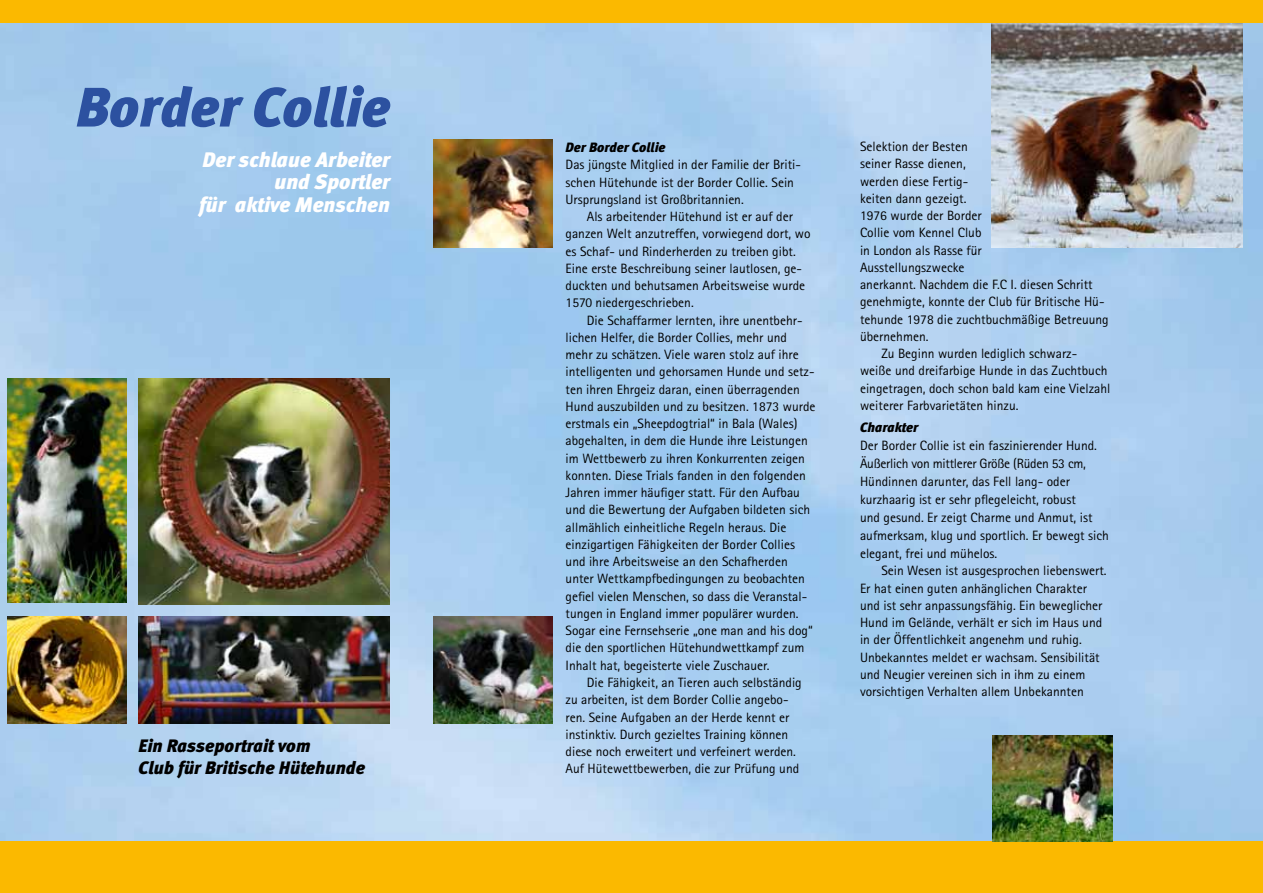
<style>
.page{position:relative;width:1263px;height:893px;background:#fff}
.page>*{position:absolute;margin:0;border:0;box-sizing:border-box;transform-origin:0 0}
.t1{font:italic 55.5px "Meta Black CE";color:#2c51a0}
.t2{font:italic 21px/22.5px "Meta Black CE";color:#fff;text-align:right}
.t3{font:italic 18px/21.6px "Meta Black CE";color:#000}
.t4{font:13.5px/17.2px "Rotis Sans Serif Std";color:#000}
.t5{font:italic 13.5px "Meta Black CE";color:#000}
</style>
<div class="page">
<img style="left:0;top:22px;width:1263px;height:820px">
<div style="left:0;top:842px;width:1263px;height:51px;background:#fbb900"></div>
<div style="left:0;top:0;width:1263px;height:22px;background:#fbb900"></div>
<img style="left:139px;top:379px;width:251px;height:225px">
<img style="left:7px;top:616px;width:119px;height:107px">
<img style="left:139px;top:616px;width:250px;height:107px">
<img style="left:7px;top:379px;width:119px;height:224px">
<img style="left:434px;top:617px;width:119px;height:106px">
<img style="left:434px;top:140px;width:119px;height:107px">
<img style="left:993px;top:736px;width:119px;height:106px">
<img style="left:992px;top:24px;width:251px;height:223px">
<h1 class="t1" style="left:76px;top:74px;width:316px">Border Collie</h1>
<h2 class="t2" style="left:199px;top:148px;width:193px">Der schlaue Arbeiter und Sportler<br>für aktive Menschen</h2>
<h3 class="t3" style="left:139px;top:735px;width:228px">Ein Rasseportrait vom<br>Club für Britische Hütehunde</h3>
<p class="t5" style="left:566px;top:139px;width:101px">Der Border Collie</p>
<p class="t4" style="left:566px;top:156px;width:237px">Das jüngste Mitglied in der Familie der Briti&shy;schen Hütehunde ist der Border Collie. Sein<br>Ursprungsland ist Großbritannien.</p>
<p class="t4" style="left:566px;top:208px;width:246px;text-indent:21px">Als arbeitender Hütehund ist er auf der ganzen Welt anzutreffen, vorwiegend dort, wo es Schaf- und Rinderherden zu treiben gibt.<br>Eine erste Beschreibung seiner lautlosen, ge&shy;duckten und behutsamen Arbeitsweise wurde 1570 niedergeschrieben.</p>
<p class="t4" style="left:566px;top:311px;width:251px;text-indent:21px">Die Schaffarmer lernten, ihre unentbehr&shy;lichen Helfer, die Border Collies, mehr und mehr zu schätzen. Viele waren stolz auf ihre intelligenten und gehorsamen Hunde und setz&shy;ten ihren Ehrgeiz daran, einen überragenden Hund auszubilden und zu besitzen. 1873 wurde erstmals ein „Sheepdogtrial“ in Bala (Wales) abgehalten, in dem die Hunde ihre Leistungen im Wettbewerb zu ihren Konkurrenten zeigen konnten. Diese Trials fanden in den folgenden Jahren immer häufiger statt. Für den Aufbau und die Bewertung der Aufgaben bildeten sich allmählich einheitliche Regeln heraus. Die einzigartigen Fähigkeiten der Border Collies und ihre Arbeitsweise an den Schafherden unter Wettkampfbedingungen zu beobachten gefiel vielen Menschen, so dass die Veranstal&shy;tungen in England immer populärer wurden.<br>Sogar eine Fernsehserie „one man and his dog“ die den sportlichen Hütehundwettkampf zum Inhalt hat, begeisterte viele Zuschauer.</p>
<p class="t4" style="left:566px;top:674px;width:238px;text-indent:21px">Die Fähigkeit, an Tieren auch selbständig zu arbeiten, ist dem Border Collie angebo&shy;ren. Seine Aufgaben an der Herde kennt er instinktiv. Durch gezieltes Training können diese noch erweitert und verfeinert werden.<br>Auf Hütewettbewerben, die zur Prüfung und</p>
<p class="t4" style="left:860px;top:138px;width:109px">Selektion der Besten</p>
<p class="t4" style="left:860px;top:155px;width:107px">seiner Rasse dienen,</p>
<p class="t4" style="left:860px;top:172px;width:110px">werden diese Fertig-</p>
<p class="t4" style="left:860px;top:189px;width:108px">keiten dann gezeigt.</p>
<p class="t4" style="left:860px;top:207px;width:123px">1976 wurde der Border</p>
<p class="t4" style="left:860px;top:224px;width:123px">Collie vom Kennel Club</p>
<p class="t4" style="left:860px;top:241px;width:123px">in London als Rasse für</p>
<p class="t4" style="left:860px;top:259px;width:106px">Ausstellungszwecke</p>
<p class="t4" style="left:860px;top:276px;width:234px">anerkannt. Nachdem die F.C I. diesen Schritt</p>
<p class="t4" style="left:860px;top:293px;width:246px">genehmigte, konnte der Club für Britische Hü-</p>
<p class="t4" style="left:860px;top:310px;width:250px">tehunde 1978 die zuchtbuchmäßige Betreuung</p>
<p class="t4" style="left:860px;top:328px;width:70px">übernehmen.</p>
<p class="t4" style="left:881px;top:345px;width:197px">Zu Beginn wurden lediglich schwarz-</p>
<p class="t4" style="left:860px;top:362px;width:249px">weiße und dreifarbige Hunde in das Zuchtbuch</p>
<p class="t4" style="left:860px;top:379px;width:252px">eingetragen, doch schon bald kam eine Vielzahl</p>
<p class="t4" style="left:860px;top:397px;width:160px">weiterer Farbvarietäten hinzu.</p>
<p class="t5" style="left:860px;top:419px;width:60px">Charakter</p>
<p class="t4" style="left:860px;top:436px;width:250px;line-height:18px">Der Border Collie ist ein faszinierender Hund.<br>Äußerlich von mittlerer Größe (Rüden 53 cm, Hündinnen darunter, das Fell lang- oder kurzhaarig ist er sehr pflegeleicht, robust<br>und gesund. Er zeigt Charme und Anmut, ist aufmerksam, klug und sportlich. Er bewegt sich elegant, frei und mühelos.</p>
<p class="t4" style="left:860px;top:562px;width:248px;text-indent:21px">Sein Wesen ist ausgesprochen liebenswert.<br>Er hat einen guten anhänglichen Charakter und ist sehr anpassungsfähig. Ein beweglicher Hund im Gelände, verhält er sich im Haus und in der Öffentlichkeit angenehm und ruhig.<br>Unbekanntes meldet er wachsam. Sensibilität und Neugier vereinen sich in ihm zu einem vorsichtigen Verhalten allem Unbekannten</p>
</div>
